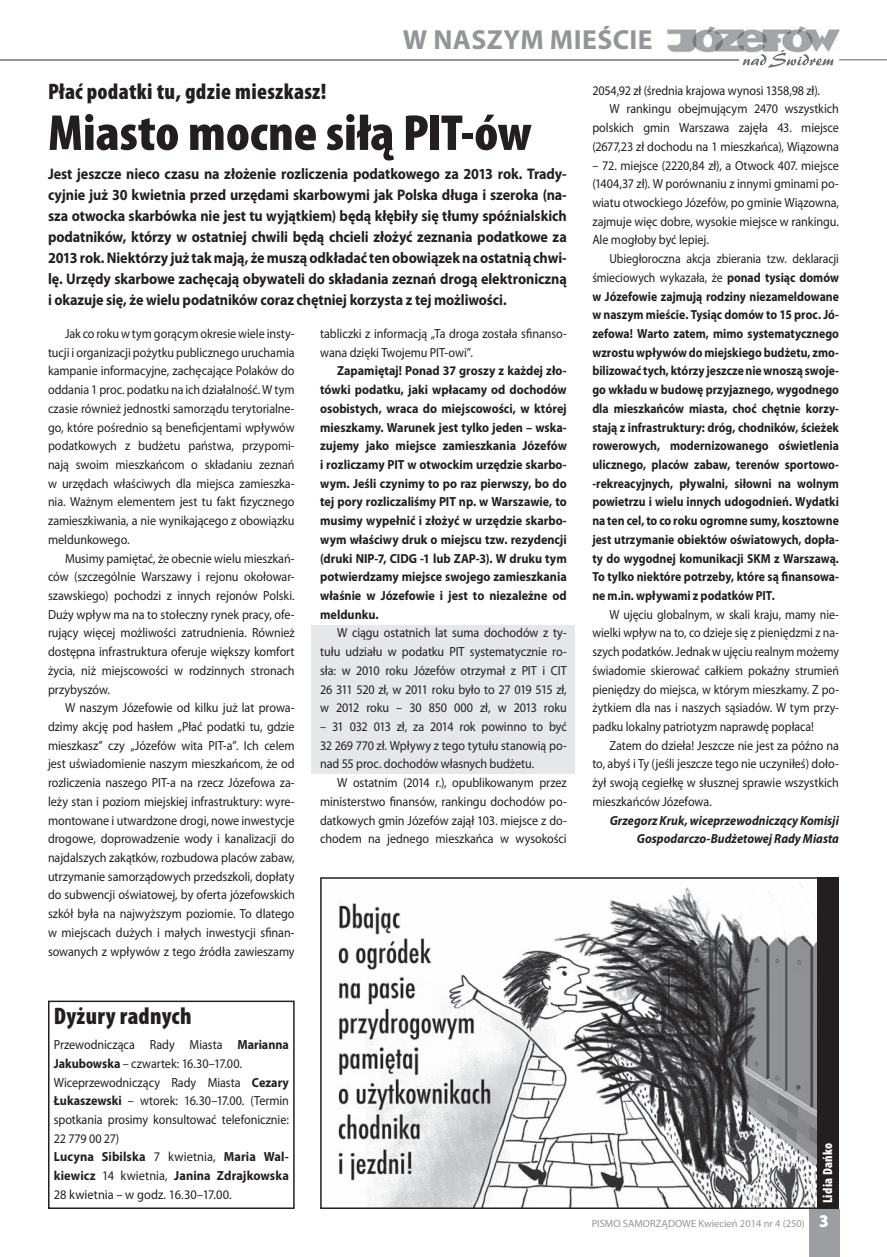
<style>
.page{position:relative;width:887px;height:1257px;background:#fff}
.page>*{position:absolute;margin:0;border:0;box-sizing:border-box;transform-origin:0 0}
.t1{font:900 condensed 51px "Myriad Pro";color:#231f20;scale:1.05 1}
.t2{font:700 27.75px "Myriad Pro";letter-spacing:.015em;color:#939598}
.t3{font:900 condensed 24px "Myriad Pro";letter-spacing:.015em;color:#231f20}
.t4{font:900 condensed 22.5px "Myriad Pro";letter-spacing:.01em;color:#231f20}
.t5{font:700 15.3px/21px "Myriad Pro";letter-spacing:-.01em;color:#231f20;text-align:justify;scale:.92 1}
.t6{font:900 condensed 13.35px "Myriad Pro";letter-spacing:.025em;color:#fff}
.t7{font:13.2px/18.8px "Myriad Pro";letter-spacing:-.005em;color:#231f20;text-align:justify;scale:.92 1}
.t8{font:700 13.2px/18.8px "Myriad Pro";color:#231f20;text-align:justify;scale:.89 1}
.t9{font:700 13.2px/18.8px "Myriad Pro";color:#231f20;text-align:justify;scale:.92 1}
.t10{font:13.2px/18.8px "Myriad Pro";letter-spacing:-.005em;color:#231f20;text-align:justify;scale:.9 1}
.t11{font:italic 700 13.2px/18.8px "Myriad Pro";color:#231f20;text-align:right;scale:.92 1}
.t12{font:10.5px "Myriad Pro";color:#939598}
.s1{font-weight:700}
.s2{font-weight:400}
.s3{font-weight:900;font-size:18px;color:#fff}
</style>
<div class="page">
<img style="left:667px;top:27px;width:173px;height:25px">
<svg style="left:743px;top:50px;width:90px;height:18px"></svg>
<hr style="left:839px;top:59px;width:48px;height:1px;background:#939598">
<div style="left:809px;top:1209px;width:30px;height:48px;background:#9c9ea1"></div>
<div style="left:312px;top:625px;width:263px;height:149px;background:#e6e7e8"></div>
<hr style="left:0;top:59px;width:739px;height:1px;background:#939598">
<div style="left:48px;top:1000px;width:247px;height:209px;border:2px solid #231f20"></div>
<img style="left:338px;top:887px;width:479px;height:319px">
<div style="left:320px;top:877px;width:500px;height:332px;border:2px solid #231f20"></div>
<div style="left:818px;top:877px;width:21px;height:332px;background:#231f20"></div>
<h2 class="t2" style="left:403px;top:29px;width:251px">W NASZYM MIEŚCIE</h2>
<h3 class="t4" style="left:48px;top:83px;width:280px">Płać podatki tu, gdzie mieszkasz!</h3>
<h1 class="t1" style="left:48px;top:114px;width:462px">Miasto mocne siłą PIT-ów</h1>
<p class="t5" style="left:48px;top:165px;width:565px">Jest jeszcze nieco czasu na złożenie rozliczenia podatkowego za 2013 rok. Trady&shy;cyjnie już 30 kwietnia przed urzędami skarbowymi jak Polska długa i szeroka (na&shy;sza otwocka skarbówka nie jest tu wyjątkiem) będą kłębiły się tłumy spóźnialskich podatników, którzy w ostatniej chwili będą chcieli złożyć zeznania podatkowe za 2013 rok. Niektórzy już tak mają, że muszą odkładać ten obowiązek na ostatnią chwi&shy;lę. Urzędy skarbowe zachęcają obywateli do składania zeznań drogą elektroniczną i okazuje się, że wielu podatników coraz chętniej korzysta z tej możliwości.</p>
<p class="t7" style="left:48px;top:326px;width:270px;text-indent:17px">Jak co roku w tym gorącym okresie wiele insty&shy;tucji i organizacji pożytku publicznego uruchamia kampanie informacyjne, zachęcające Polaków do oddania 1 proc. podatku na ich działalność. W tym czasie również jednostki samorządu terytorialne&shy;go, które pośrednio są beneficjentami wpływów podatkowych z budżetu państwa, przypomi&shy;nają swoim mieszkańcom o składaniu zeznań w urzędach właściwych dla miejsca zamieszka&shy;nia. Ważnym elementem jest tu fakt fizycznego zamieszkiwania, a nie wynikającego z obowiązku meldunkowego.</p>
<p class="t7" style="left:48px;top:550px;width:270px;text-indent:17px">Musimy pamiętać, że obecnie wielu mieszkań&shy;ców (szczególnie Warszawy i rejonu okołowar&shy;szawskiego) pochodzi z innych rejonów Polski.<br>Duży wpływ ma na to stołeczny rynek pracy, ofe&shy;rujący więcej możliwości zatrudnienia. Również dostępna infrastruktura oferuje większy komfort życia, niż miejscowości w rodzinnych stronach przybyszów.</p>
<p class="t7" style="left:48px;top:700px;width:270px;text-indent:17px">W naszym Józefowie od kilku już lat prowa&shy;dzimy akcję pod hasłem „Płać podatki tu, gdzie mieszkasz” czy „Józefów wita PIT-a”. Ich celem jest uświadomienie naszym mieszkańcom, że od rozliczenia naszego PIT-a na rzecz Józefowa za&shy;leży stan i poziom miejskiej infrastruktury: wyre&shy;montowane i utwardzone drogi, nowe inwestycje drogowe, doprowadzenie wody i kanalizacji do najdalszych zakątków, rozbudowa placów zabaw, utrzymanie samorządowych przedszkoli, dopłaty do subwencji oświatowej, by oferta józefowskich szkół była na najwyższym poziomie. To dlatego w miejscach dużych i małych inwestycji sfinan&shy;sowanych z wpływów z tego źródła zawieszamy</p>
<h3 class="t3" style="left:54px;top:1007px;width:139px">Dyżury radnych</h3>
<p class="t7" style="left:54px;top:1036px;width:257px;text-align:left">Przewodnicząca Rady Miasta <span class="s1">Marianna Jakubowska</span> – czwartek: 16.30–17.00.<br>Wiceprzewodniczący Rady Miasta <span class="s1">Cezary Łukaszewski</span> – wtorek: 16.30–17.00. (Termin spotkania prosimy konsultować telefonicznie:<br>22 779 00 27)<br><span class="s1">Lucyna Sibilska</span> 7 kwietnia, <span class="s1">Maria Wal&shy;kiewicz</span> 14 kwietnia, <span class="s1">Janina Zdrajkowska </span>28 kwietnia – w godz. 16.30–17.00.</p>
<p class="t7" style="left:320px;top:326px;width:270px">tabliczki z informacją „Ta droga została sfinanso&shy;wana dzięki Twojemu PIT-owi”.</p>
<p class="t9" style="left:320px;top:363px;width:270px;text-indent:17px">Zapamiętaj! Ponad 37 groszy z każdej zło&shy;tówki podatku, jaki wpłacamy od dochodów osobistych, wraca do miejscowości, w której mieszkamy. Warunek jest tylko jeden – wska&shy;zujemy jako miejsce zamieszkania Józefów i rozliczamy PIT w otwockim urzędzie skarbo&shy;wym. Jeśli czynimy to po raz pierwszy, bo do tej pory rozliczaliśmy PIT np. w Warszawie, to musimy wypełnić i złożyć w urzędzie skarbo&shy;wym właściwy druk o miejscu tzw. rezydencji (druki NIP-7, CIDG -1 lub ZAP-3). W druku tym potwierdzamy miejsce swojego zamieszkania właśnie w Józefowie i jest to niezależne od meldunku.</p>
<p class="t7" style="left:320px;top:625px;width:270px;text-indent:17px">W ciągu ostatnich lat suma dochodów z ty&shy;tułu udziału w podatku PIT systematycznie ro&shy;sła: w 2010 roku Józefów otrzymał z PIT i CIT 26 311 520 zł, w 2011 roku było to 27 019 515 zł, w 2012 roku – 30 850 000 zł, w 2013 roku</p>
<p class="t7" style="left:320px;top:718px;width:270px">– 31 032 013 zł, za 2014 rok powinno to być 32 269 770 zł. Wpływy z tego tytułu stanowią po&shy;nad 55 proc. dochodów własnych budżetu.</p>
<p class="t7" style="left:320px;top:775px;width:270px;text-indent:17px">W ostatnim (2014 r.), opublikowanym przez ministerstwo finansów, rankingu dochodów po&shy;datkowych gmin Józefów zajął 103. miejsce z do&shy;chodem na jednego mieszkańca w wysokości</p>
<p class="t7" style="left:592px;top:82px;width:249px">2054,92 zł (średnia krajowa wynosi 1358,98 zł).</p>
<p class="t7" style="left:609px;top:101px;width:251px">W rankingu obejmującym 2470 wszystkich</p>
<p class="t7" style="left:592px;top:120px;width:270px">polskich gmin Warszawa zajęła 43. miejsce</p>
<p class="t7" style="left:592px;top:138px;width:270px">(2677,23 zł dochodu na 1 mieszkańca), Wiązowna</p>
<p class="t7" style="left:592px;top:157px;width:270px">– 72. miejsce (2220,84 zł), a Otwock 407. miejsce (1404,37 zł). W porównaniu z innymi gminami po&shy;wiatu otwockiego Józefów, po gminie Wiązowna, zajmuje więc dobre, wysokie miejsce w rankingu.<br>Ale mogłoby być lepiej.</p>
<p class="t8" style="left:592px;top:251px;width:279px;text-indent:17px"><span class="s2">Ubiegłoroczna akcja zbierania tzw. deklaracji śmieciowych wykazała, że</span> ponad tysiąc domów w Józefowie zajmują rodziny niezameldowane w naszym mieście. Tysiąc domów to 15 proc. Jó&shy;zefowa! Warto zatem, mimo systematycznego wzrostu wpływów do miejskiego budżetu, zmo&shy;bilizować tych, którzy jeszcze nie wnoszą swoje&shy;go wkładu w budowę przyjaznego, wygodnego dla mieszkańców miasta, choć chętnie korzy&shy;stają z infrastruktury: dróg, chodników, ścieżek rowerowych, modernizowanego oświetlenia ulicznego, placów zabaw, terenów sportowo--rekreacyjnych, pływalni, siłowni na wolnym powietrzu i wielu innych udogodnień. Wydatki na ten cel, to co roku ogromne sumy, kosztowne jest utrzymanie obiektów oświatowych, dopła&shy;ty do wygodnej komunikacji SKM z Warszawą.<br>To tylko niektóre potrzeby, które są finansowa&shy;ne m.in. wpływami z podatków PIT.</p>
<p class="t10" style="left:592px;top:606px;width:276px;text-indent:17px">W ujęciu globalnym, w skali kraju, mamy nie&shy;wielki wpływ na to, co dzieje się z pieniędzmi z na&shy;szych podatków. Jednak w ujęciu realnym możemy świadomie skierować całkiem pokaźny strumień pieniędzy do miejsca, w którym mieszkamy. Z po&shy;żytkiem dla nas i naszych sąsiadów. W tym przy&shy;padku lokalny patriotyzm naprawdę popłaca!</p>
<p class="t7" style="left:592px;top:737px;width:270px;text-indent:17px">Zatem do dzieła! Jeszcze nie jest za późno na to, abyś i Ty (jeśli jeszcze tego nie uczyniłeś) doło&shy;żył swoją cegiełkę w słusznej sprawie wszystkich mieszkańców Józefowa.</p>
<p class="t11" style="left:610px;top:812px;width:251px">Grzegorz Kruk, wiceprzewodniczący Komisji<br>Gospodarczo-Budżetowej Rady Miasta</p>
<p class="t6" style="left:823px;top:1203px;width:61px;rotate:-90deg">Lidia Dańko</p>
<p class="t12" style="left:592px;top:1220px;width:239px">PISMO SAMORZĄDOWE Kwiecień 2014 nr 4 (250) <span class="s3">3</span></p>
</div>
